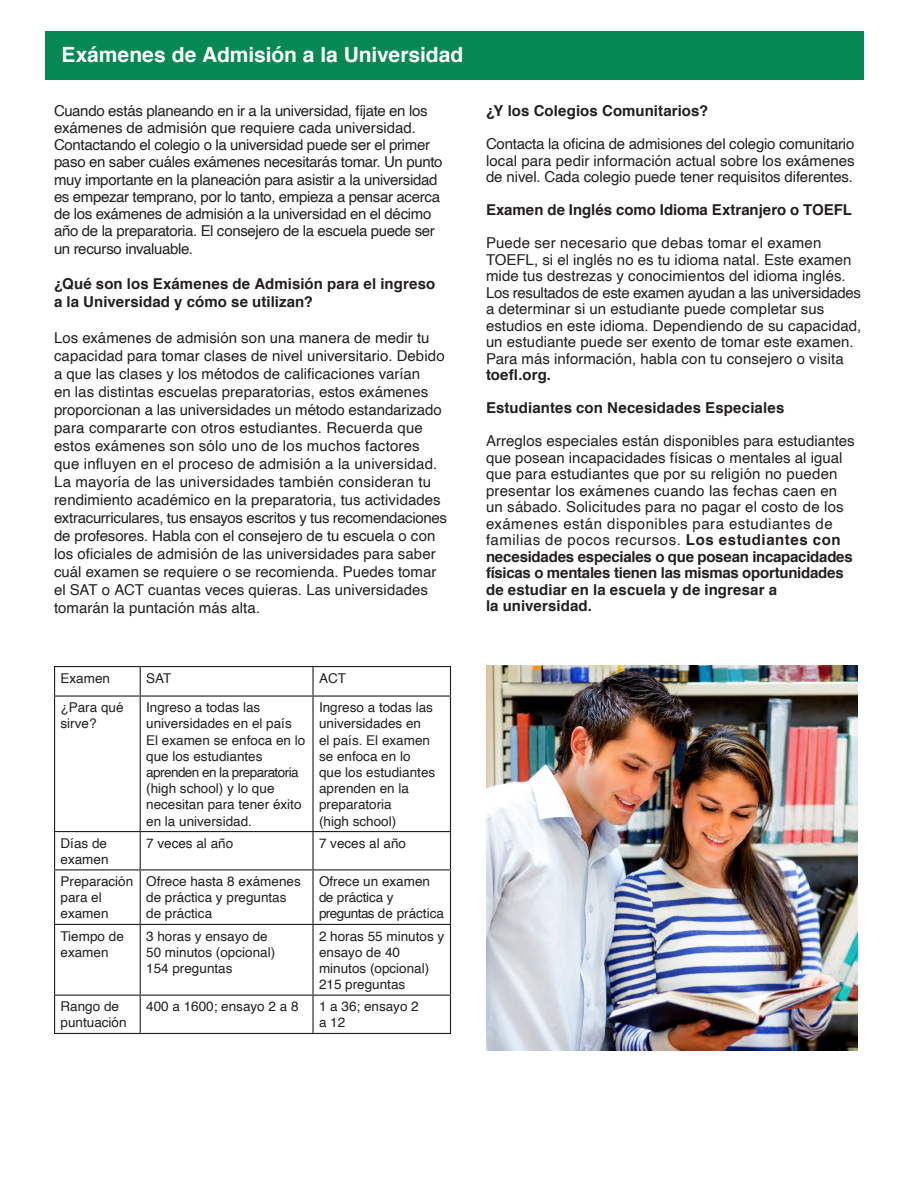
<style>
.page{position:relative;width:918px;height:1188px;background:#fff}
.page>*{position:absolute;margin:0;border:0;box-sizing:border-box;transform-origin:0 0}
.t1{font:700 21px "Helvetica";color:#fff}
.t2{font:15px/16.5px "Helvetica";color:#231f20}
.t3{font:15px/17.2px "Helvetica";letter-spacing:-.02em;color:#231f20}
.t4{font:700 15px/18px "Helvetica";letter-spacing:.005em;color:#231f20}
.t5{font:13.5px/16.2px "Helvetica";color:#231f20}
.t6{font:13.5px "Helvetica";letter-spacing:-.02em;color:#231f20}
.s1{font-weight:700}
</style>
<div class="page">
<div style="left:46px;top:31px;width:818px;height:49px;background:#058952"></div>
<hr style="left:54px;top:666px;width:86px;height:1px;background:#231f20">
<svg style="left:54px;top:667px;width:1px;height:28px"></svg>
<hr style="left:140px;top:666px;width:173px;height:1px;background:#231f20">
<svg style="left:140px;top:667px;width:1px;height:28px"></svg>
<hr style="left:313px;top:666px;width:138px;height:1px;background:#231f20">
<hr style="left:312px;top:667px;width:2px;height:28px;background:#231f20">
<svg style="left:450px;top:667px;width:1px;height:28px"></svg>
<hr style="left:54px;top:695px;width:86px;height:2px;background:#231f20">
<hr style="left:54px;top:697px;width:1px;height:134px;background:#231f20">
<hr style="left:140px;top:695px;width:173px;height:2px;background:#231f20">
<hr style="left:140px;top:697px;width:1px;height:134px;background:#231f20">
<hr style="left:313px;top:695px;width:138px;height:2px;background:#231f20">
<hr style="left:312px;top:697px;width:2px;height:134px;background:#231f20">
<hr style="left:450px;top:697px;width:1px;height:134px;background:#231f20">
<hr style="left:54px;top:831px;width:86px;height:1px;background:#231f20">
<hr style="left:54px;top:832px;width:1px;height:37px;background:#231f20">
<hr style="left:140px;top:831px;width:173px;height:1px;background:#231f20">
<hr style="left:140px;top:832px;width:1px;height:37px;background:#231f20">
<hr style="left:313px;top:831px;width:138px;height:1px;background:#231f20">
<hr style="left:312px;top:832px;width:2px;height:37px;background:#231f20">
<hr style="left:450px;top:832px;width:1px;height:37px;background:#231f20">
<hr style="left:54px;top:869px;width:86px;height:1px;background:#231f20">
<hr style="left:54px;top:870px;width:1px;height:54px;background:#231f20">
<hr style="left:140px;top:869px;width:173px;height:1px;background:#231f20">
<hr style="left:140px;top:870px;width:1px;height:54px;background:#231f20">
<hr style="left:313px;top:869px;width:138px;height:1px;background:#231f20">
<hr style="left:312px;top:870px;width:2px;height:54px;background:#231f20">
<hr style="left:450px;top:870px;width:1px;height:54px;background:#231f20">
<hr style="left:54px;top:924px;width:86px;height:1px;background:#231f20">
<hr style="left:54px;top:925px;width:1px;height:70px;background:#231f20">
<hr style="left:140px;top:924px;width:173px;height:1px;background:#231f20">
<hr style="left:140px;top:925px;width:1px;height:70px;background:#231f20">
<hr style="left:313px;top:924px;width:138px;height:1px;background:#231f20">
<hr style="left:312px;top:925px;width:2px;height:70px;background:#231f20">
<hr style="left:450px;top:925px;width:1px;height:70px;background:#231f20">
<hr style="left:54px;top:995px;width:86px;height:1px;background:#231f20">
<hr style="left:54px;top:996px;width:1px;height:37px;background:#231f20">
<hr style="left:140px;top:995px;width:173px;height:1px;background:#231f20">
<hr style="left:140px;top:996px;width:1px;height:37px;background:#231f20">
<hr style="left:313px;top:995px;width:138px;height:1px;background:#231f20">
<hr style="left:312px;top:996px;width:2px;height:37px;background:#231f20">
<hr style="left:450px;top:996px;width:1px;height:37px;background:#231f20">
<hr style="left:54px;top:1033px;width:86px;height:1px;background:#231f20">
<hr style="left:140px;top:1033px;width:173px;height:1px;background:#231f20">
<hr style="left:313px;top:1033px;width:138px;height:1px;background:#231f20">
<img style="left:486px;top:666px;width:372px;height:385px">
<p class="t1" style="left:62px;top:38px;width:403px">Exámenes de Admisión a la Universidad</p>
<p class="t3" style="left:54px;top:102px;width:390px">Cuando estás planeando en ir a la universidad, fíjate en los exámenes de admisión que requiere cada universidad.<br>Contactando el colegio o la universidad puede ser el primer paso en saber cuáles exámenes necesitarás tomar. Un punto muy importante en la planeación para asistir a la universidad es empezar temprano, por lo tanto, empieza a pensar acerca de los exámenes de admisión a la universidad en el décimo año de la preparatoria. El consejero de la escuela puede ser un recurso invaluable.</p>
<p class="t4" style="left:54px;top:275px;width:383px">¿Qué son los Exámenes de Admisión para el ingreso a la Universidad y cómo se utilizan?</p>
<p class="t2" style="left:54px;top:329px;width:395px;line-height:18px">Los exámenes de admisión son una manera de medir tu capacidad para tomar clases de nivel universitario. Debido a que las clases y los métodos de calificaciones varían<br>en las distintas escuelas preparatorias, estos exámenes proporcionan a las universidades un método estandarizado para compararte con otros estudiantes. Recuerda que estos exámenes son sólo uno de los muchos factores que influyen en el proceso de admisión a la universidad.<br>La mayoría de las universidades también consideran tu rendimiento académico en la preparatoria, tus actividades extracurriculares, tus ensayos escritos y tus recomendaciones de profesores. Habla con el consejero de tu escuela o con los oficiales de admisión de las universidades para saber cuál examen se requiere o se recomienda. Puedes tomar el SAT o ACT cuantas veces quieras. Las universidades tomarán la puntación más alta.</p>
<p class="t5" style="left:61px;top:670px;width:51px">Examen</p>
<p class="t5" style="left:146px;top:670px;width:27px">SAT</p>
<p class="t5" style="left:319px;top:670px;width:28px">ACT</p>
<p class="t5" style="left:61px;top:700px;width:65px">¿Para qué sirve?</p>
<p class="t5" style="left:146px;top:700px;width:116px">Ingreso a todas las</p>
<p class="t5" style="left:319px;top:700px;width:116px">Ingreso a todas las universidades en</p>
<p class="t5" style="left:319px;top:732px;width:118px">el país. El examen se enfoca en lo que los estudiantes aprenden en la</p>
<p class="t5" style="left:319px;top:797px;width:74px">preparatoria</p>
<p class="t5" style="left:319px;top:813px;width:79px">(high school)</p>
<p class="t5" style="left:146px;top:716px;width:147px">universidades en el país</p>
<p class="t5" style="left:146px;top:732px;width:161px">El examen se enfoca en lo que los estudiantes</p>
<p class="t5" style="left:146px;top:765px;width:157px">aprenden en la preparatoria (high school) y lo que necesitan para tener éxito en la universidad.</p>
<p class="t5" style="left:61px;top:835px;width:50px">Días de examen</p>
<p class="t5" style="left:146px;top:835px;width:89px">7 veces al año</p>
<p class="t5" style="left:319px;top:835px;width:89px">7 veces al año</p>
<p class="t5" style="left:61px;top:874px;width:74px">Preparación para el examen</p>
<p class="t5" style="left:146px;top:874px;width:156px">Ofrece hasta 8 exámenes de práctica y preguntas</p>
<p class="t5" style="left:319px;top:874px;width:113px">Ofrece un examen de práctica y</p>
<p class="t6" style="left:319px;top:903px;width:126px">preguntas de práctica</p>
<p class="t5" style="left:146px;top:906px;width:68px">de práctica</p>
<p class="t5" style="left:61px;top:928px;width:65px">Tiempo de examen</p>
<p class="t5" style="left:146px;top:928px;width:123px">3 horas y ensayo de</p>
<p class="t5" style="left:146px;top:944px;width:131px">50 minutos (opcional)</p>
<p class="t5" style="left:146px;top:961px;width:88px">154 preguntas</p>
<p class="t5" style="left:319px;top:928px;width:127px">2 horas 55 minutos y ensayo de 40</p>
<p class="t5" style="left:319px;top:961px;width:112px">minutos (opcional)</p>
<p class="t5" style="left:319px;top:977px;width:88px">215 preguntas</p>
<p class="t5" style="left:61px;top:999px;width:68px">Rango de puntuación</p>
<p class="t5" style="left:146px;top:999px;width:154px">400 a 1600; ensayo 2 a 8</p>
<p class="t5" style="left:319px;top:999px;width:101px">1 a 36; ensayo 2 a 12</p>
<p class="t4" style="left:486px;top:102px;width:224px">¿Y los Colegios Comunitarios?</p>
<p class="t2" style="left:486px;top:136px;width:370px;text-align:justify">Contacta la oficina de admisiones del colegio comunitario local para pedir información actual sobre los exámenes de nivel. Cada colegio puede tener requisitos diferentes.</p>
<p class="t4" style="left:486px;top:201px;width:368px">Examen de Inglés como Idioma Extranjero o TOEFL</p>
<p class="t2" style="left:486px;top:235px;width:337px">Puede ser necesario que debas tomar el examen</p>
<p class="t2" style="left:486px;top:252px;width:377px">TOEFL, si el inglés no es tu idioma natal. Este examen mide tus destrezas y conocimientos del idioma inglés.<br>Los resultados de este examen ayudan a las universidades a determinar si un estudiante puede completar sus estudios en este idioma. Dependiendo de su capacidad, un estudiante puede ser exento de tomar este examen.<br>Para más información, habla con tu consejero o visita <span class="s1">toefl.org.</span></p>
<p class="t4" style="left:486px;top:399px;width:300px">Estudiantes con Necesidades Especiales</p>
<p class="t2" style="left:486px;top:433px;width:370px">Arreglos especiales están disponibles para estudiantes que posean incapacidades físicas o mentales al igual que para estudiantes que por su religión no pueden presentar los exámenes cuando las fechas caen en un sábado. Solicitudes para no pagar el costo de los exámenes están disponibles para estudiantes de familias de pocos recursos. <span class="s1">Los estudiantes con necesidades especiales o que posean incapacidades físicas o mentales tienen las mismas oportunidades</span></p>
<p class="t4" style="left:486px;top:581px;width:293px">de estudiar en la escuela y de ingresar a</p>
<p class="t4" style="left:486px;top:597px;width:108px">la universidad.</p>
</div>
